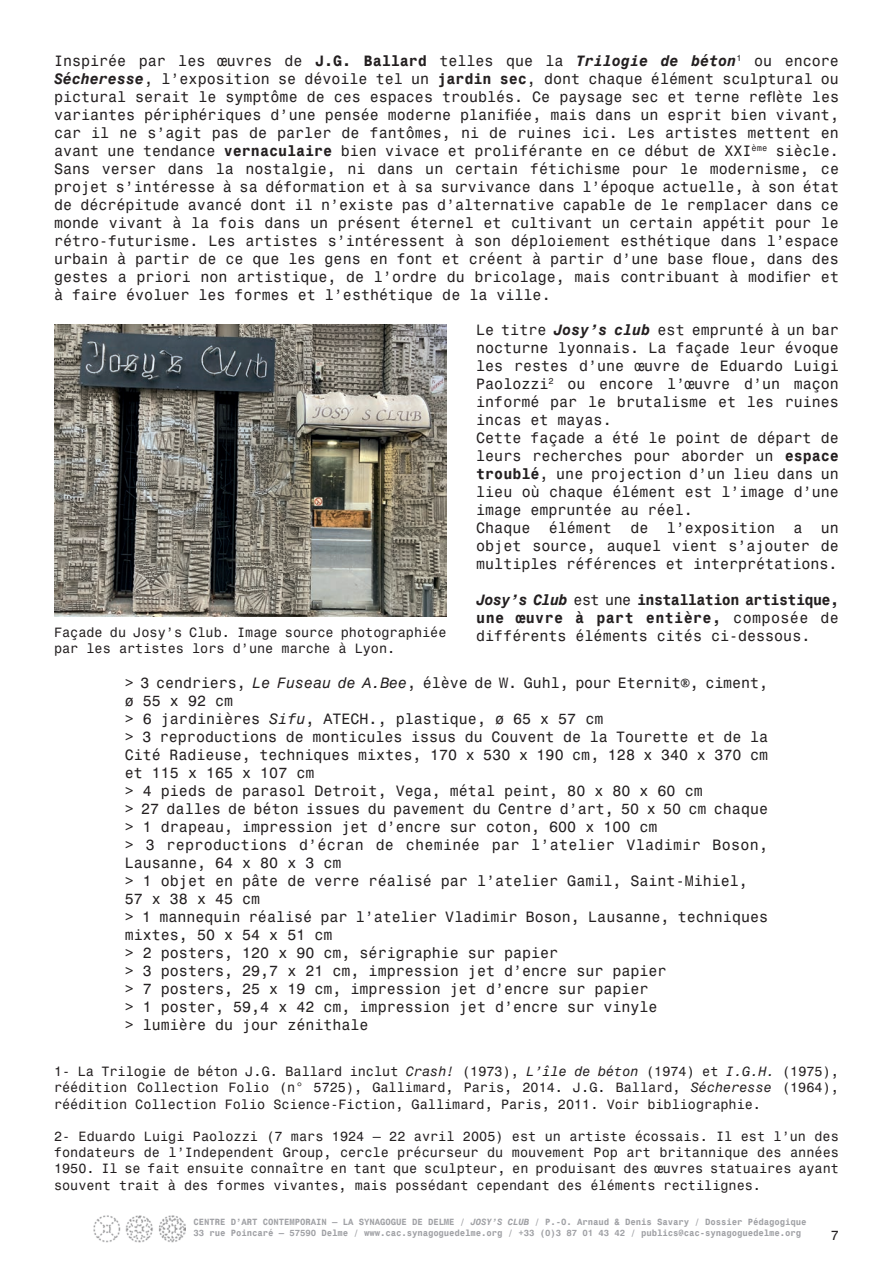
<style>
.page{position:relative;width:893px;height:1263px;background:#fff}
.page>*{position:absolute;margin:0;border:0;box-sizing:border-box;transform-origin:0 0}
.t1{font:15px/18px "Monospace 821 BT";color:#231f20;text-align:justify}
.t2{font:13.5px/16.2px "Monospace 821 BT";color:#231f20;text-align:justify}
.t3{font:700 9px/10.8px "Monospace 821 BT";letter-spacing:-.01em;color:#a0a1a5}
.s1{font-weight:700}
.s2{font-weight:700;font-style:italic}
.s3{font-style:italic}
</style>
<div class="page">
<img style="left:93px;top:1215px;width:92px;height:27px">
<img style="left:54px;top:324px;width:392px;height:293px">
<p class="t1" style="left:54px;top:52px;width:786px">Inspirée par les œuvres de <span class="s1">J.G. Ballard</span> telles que la <span class="s2">Trilogie de béton</span><sup>1</sup> ou encore <span class="s2">Sécheresse</span>, l’exposition se dévoile tel un <span class="s1">jardin sec</span>, dont chaque élément sculptural ou pictural serait le symptôme de ces espaces troublés. Ce paysage sec et terne reflète les variantes périphériques d’une pensée moderne planifiée, mais dans un esprit bien vivant, car il ne s’agit pas de parler de fantômes, ni de ruines ici. Les artistes mettent en avant une tendance <span class="s1">vernaculaire</span> bien vivace et proliférante en ce début de XXI<sup>ème</sup> siècle.<br>Sans verser dans la nostalgie, ni dans un certain fétichisme pour le modernisme, ce projet s’intéresse à sa déformation et à sa survivance dans l’époque actuelle, à son état de décrépitude avancé dont il n’existe pas d’alternative capable de le remplacer dans ce monde vivant à la fois dans un présent éternel et cultivant un certain appétit pour le rétro-futurisme. Les artistes s’intéressent à son déploiement esthétique dans l’espace urbain à partir de ce que les gens en font et créent à partir d’une base floue, dans des gestes a priori non artistique, de l’ordre du bricolage, mais contribuant à modifier et à faire évoluer les formes et l’esthétique de la ville.</p>
<p class="t1" style="left:476px;top:321px;width:364px;text-align:left">Le titre <span class="s2">Josy’s club</span> est emprunté à un bar nocturne lyonnais. La façade leur évoque les restes d’une œuvre de Eduardo Luigi Paolozzi<sup>2</sup> ou encore l’œuvre d’un maçon informé par le brutalisme et les ruines incas et mayas.<br>Cette façade a été le point de départ de leurs recherches pour aborder un <span class="s1">espace troublé</span>, une projection d’un lieu dans un lieu où chaque élément est l’image d’une image empruntée au réel.<br>Chaque élément de l’exposition a un objet source, auquel vient s’ajouter de multiples références et interprétations.</p>
<p class="t1" style="left:476px;top:591px;width:364px"><span class="s2">Josy’s Club</span> est une <span class="s1">installation artistique, une œuvre à part entière,</span> composée de différents éléments cités ci-dessous.</p>
<p class="t1" style="left:125px;top:673px;width:645px;text-align:left">&gt; 3 cendriers, <span class="s3">Le Fuseau de A.Bee</span>, élève de W. Guhl, pour Eternit®, ciment, ø 55 x 92 cm<br>&gt; 6 jardinières <span class="s3">Sifu</span>, ATECH., plastique, ø 65 x 57 cm<br>&gt; 3 reproductions de monticules issus du Couvent de la Tourette et de la Cité Radieuse, techniques mixtes, 170 x 530 x 190 cm, 128 x 340 x 370 cm et 115 x 165 x 107 cm<br>&gt; 4 pieds de parasol Detroit, Vega, métal peint, 80 x 80 x 60 cm<br>&gt; 27 dalles de béton issues du pavement du Centre d’art, 50 x 50 cm chaque &gt; 1 drapeau, impression jet d’encre sur coton, 600 x 100 cm<br>&gt; 3 reproductions d’écran de cheminée par l’atelier Vladimir Boson, Lausanne, 64 x 80 x 3 cm<br>&gt; 1 objet en pâte de verre réalisé par l’atelier Gamil, Saint-Mihiel, 57 x 38 x 45 cm<br>&gt; 1 mannequin réalisé par l’atelier Vladimir Boson, Lausanne, techniques mixtes, 50 x 54 x 51 cm<br>&gt; 2 posters, 120 x 90 cm, sérigraphie sur papier<br>&gt; 3 posters, 29,7 x 21 cm, impression jet d’encre sur papier<br>&gt; 7 posters, 25 x 19 cm, impression jet d’encre sur papier<br>&gt; 1 poster, 59,4 x 42 cm, impression jet d’encre sur vinyle<br>&gt; lumière du jour zénithale</p>
<p class="t2" style="left:54px;top:624px;width:394px">Façade du Josy’s Club. Image source photographiée par les artistes lors d’une marche à Lyon.</p>
<p class="t2" style="left:54px;top:1063px;width:786px">1- La Trilogie de béton J.G. Ballard inclut <span class="s3">Crash!</span> (1973), <span class="s3">L’île de béton</span> (1974) et <span class="s3">I.G.H.</span> (1975), réédition Collection Folio (n° 5725), Gallimard, Paris, 2014. J.G. Ballard, <span class="s3">Sécheresse</span> (1964), réédition Collection Folio Science-Fiction, Gallimard, Paris, 2011. Voir bibliographie.</p>
<p class="t2" style="left:54px;top:1128px;width:786px">2- Eduardo Luigi Paolozzi (7 mars 1924 – 22 avril 2005) est un artiste écossais. Il est l’un des fondateurs de l’Independent Group, cercle précurseur du mouvement Pop art britannique des années 1950. Il se fait ensuite connaître en tant que sculpteur, en produisant des œuvres statuaires ayant souvent trait à des formes vivantes, mais possédant cependant des éléments rectilignes.</p>
<p class="t3" style="left:194px;top:1216px;width:614px">CENTRE D’ART CONTEMPORAIN – LA SYNAGOGUE DE DELME / <span class="s3">JOSY’S CLUB</span> / P.-O. Arnaud &amp; Denis Savary / Dossier Pédagogique<br>33 rue Poincaré – 57590 Delme / www.cac.synagoguedelme.org / +33 (0)3 87 01 43 42 / publics@cac-synagoguedelme.org</p>
<p class="t2" style="left:831px;top:1227px;width:10px">7</p>
</div>
